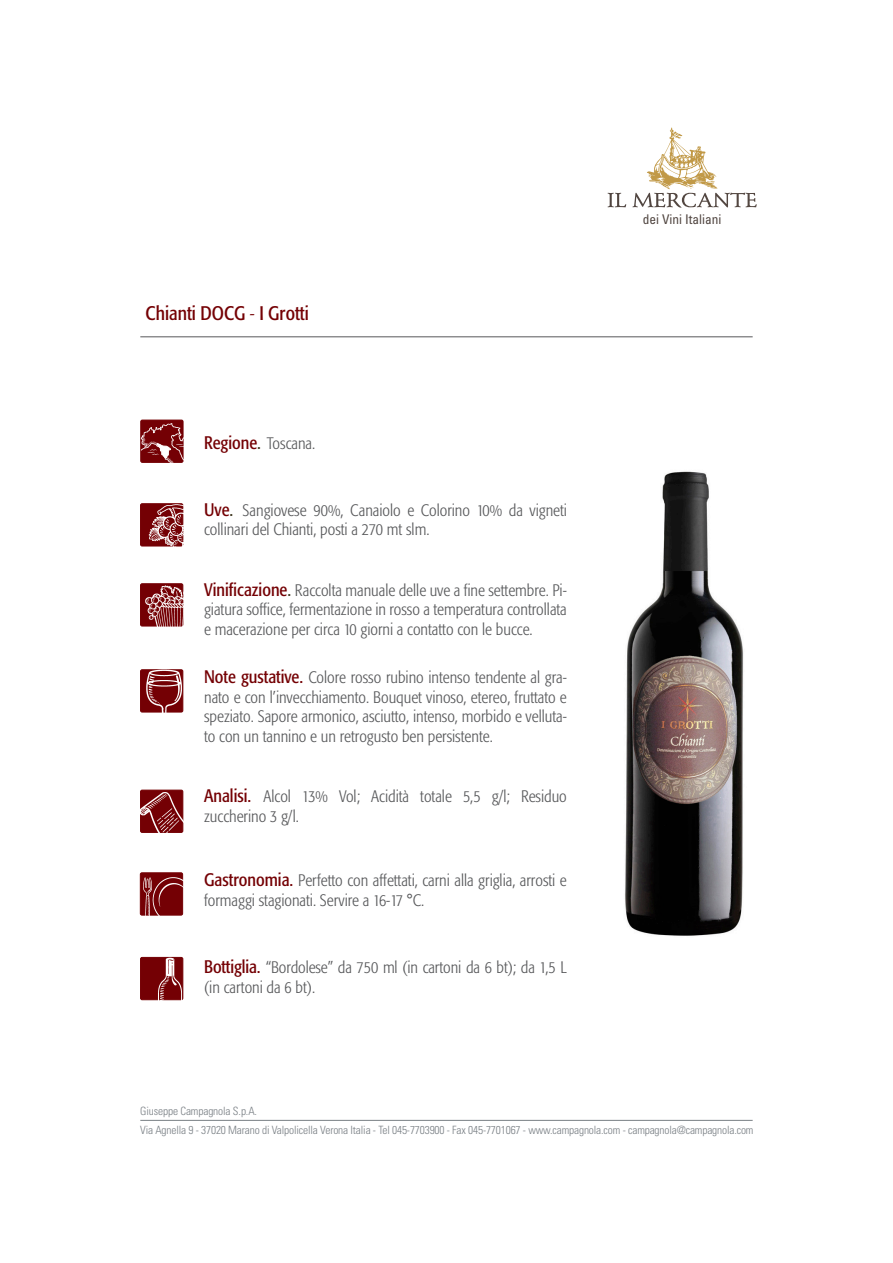
<style>
.page{position:relative;width:893px;height:1263px;background:#fff}
.page>*{position:absolute;margin:0;border:0;box-sizing:border-box;transform-origin:0 0}
.t1{font:condensed 19.5px "Formata";color:#740004}
.t2{font:300 condensed 16.5px/19.5px "Formata";color:#57585a;text-align:justify}
.t3{font:condensed 13.35px "Univers LT Std";color:#504540}
.t4{font:300 condensed 11.4px "Univers";letter-spacing:-.01em;color:#797f84}
.s1{font-weight:300;font-style:italic}
.s2{font-weight:400;font-size:18px;color:#740004}
.s3{font-weight:400;font-size:18px;color:#413923}
</style>
<div class="page">
<div style="left:141px;top:420px;width:42px;height:42px;background:#740004;border-radius:2px"></div>
<div style="left:141px;top:420px;width:42px;height:43px;border:1px solid #740004;border-radius:2px"></div>
<div style="left:141px;top:670px;width:42px;height:42px;background:#740004;border-radius:2px"></div>
<div style="left:140px;top:669px;width:43px;height:43px;border:1px solid #740004;border-radius:2px"></div>
<img style="left:147px;top:670px;width:37px;height:43px">
<div style="left:140px;top:790px;width:43px;height:43px;border:1px solid #740004;border-radius:2px"></div>
<img style="left:140px;top:791px;width:44px;height:42px">
<div style="left:140px;top:873px;width:43px;height:42px;background:#740004;border-radius:2px"></div>
<div style="left:140px;top:872px;width:43px;height:43px;border:1px solid #740004;border-radius:2px"></div>
<img style="left:144px;top:876px;width:40px;height:40px">
<div style="left:141px;top:957px;width:42px;height:43px;background:#740004;border-radius:2px"></div>
<div style="left:140px;top:957px;width:43px;height:43px;border:1px solid #740004;border-radius:2px"></div>
<img style="left:155px;top:958px;width:29px;height:43px">
<div style="left:141px;top:504px;width:42px;height:42px;background:#740004;border-radius:2px"></div>
<div style="left:140px;top:503px;width:43px;height:43px;border:1px solid #740004;border-radius:2px"></div>
<img style="left:148px;top:504px;width:36px;height:43px">
<div style="left:141px;top:584px;width:42px;height:42px;background:#740004;border-radius:2px"></div>
<div style="left:140px;top:583px;width:43px;height:43px;border:1px solid #740004;border-radius:2px"></div>
<img style="left:146px;top:585px;width:38px;height:42px">
<hr style="left:140px;top:1120px;width:613px;height:1px;background:#797f84">
<hr style="left:140px;top:337px;width:613px;height:1px;background:#57585a">
<svg style="left:608px;top:193px;width:18px;height:14px"></svg>
<svg style="left:633px;top:128px;width:124px;height:80px"></svg>
<img style="left:140px;top:423px;width:44px;height:81px">
<svg style="left:157px;top:443px;width:14px;height:15px"></svg>
<img style="left:625px;top:471px;width:119px;height:465px">
<p class="t1" style="left:146px;top:302px;width:165px">Chianti DOCG <span class="s1">-</span> I Grotti</p>
<p class="t2" style="left:204px;top:434px;width:113px"><span class="s2">Regione</span><span class="s3">.</span> Toscana.</p>
<p class="t2" style="left:204px;top:501px;width:364px"><span class="s2">Uve</span><span class="s3">.</span> Sangiovese 90%, Canaiolo e Colorino 10% da vigneti</p>
<p class="t2" style="left:204px;top:520px;width:227px">collinari del Chianti, posti a 270 mt slm.</p>
<p class="t2" style="left:204px;top:580px;width:364px"><span class="s2">Vinificazione</span><span class="s3">.</span> Raccolta manuale delle uve a fine settembre. Pi&shy;giatura soffice, fermentazione in rosso a temperatura controllata e macerazione per circa 10 giorni a contatto con le bucce.</p>
<p class="t2" style="left:204px;top:668px;width:364px"><span class="s2">Note gustative.</span> Colore rosso rubino intenso tendente al gra&shy;nato e con l’invecchiamento. Bouquet vinoso, etereo, fruttato e speziato. Sapore armonico, asciutto, intenso, morbido e velluta&shy;to con un tannino e un retrogusto ben persistente.</p>
<p class="t2" style="left:204px;top:787px;width:364px"><span class="s2">Analisi.</span> Alcol 13% Vol; Acidità totale 5,5 g/l; Residuo</p>
<p class="t2" style="left:204px;top:807px;width:96px">zuccherino 3 g/l.</p>
<p class="t2" style="left:204px;top:871px;width:364px"><span class="s2">Gastronomia.</span> Perfetto con affettati, carni alla griglia, arrosti e formaggi stagionati. Servire a 16-17 °C.</p>
<p class="t2" style="left:204px;top:957px;width:364px"><span class="s2">Bottiglia.</span> “Bordolese” da 750 ml (in cartoni da 6 bt); da 1,5 L (in cartoni da 6 bt).</p>
<p class="t3" style="left:643px;top:210px;width:80px">dei Vini Italiani</p>
<p class="t4" style="left:140px;top:1104px;width:118px">Giuseppe Campagnola S.p.A.</p>
<p class="t4" style="left:140px;top:1123px;width:615px">Via Agnella 9 - 37020 Marano di Valpolicella Verona Italia - Tel 045-7703900 - Fax 045-7701067 - www.campagnola.com - campagnola@campagnola.com</p>
</div>
